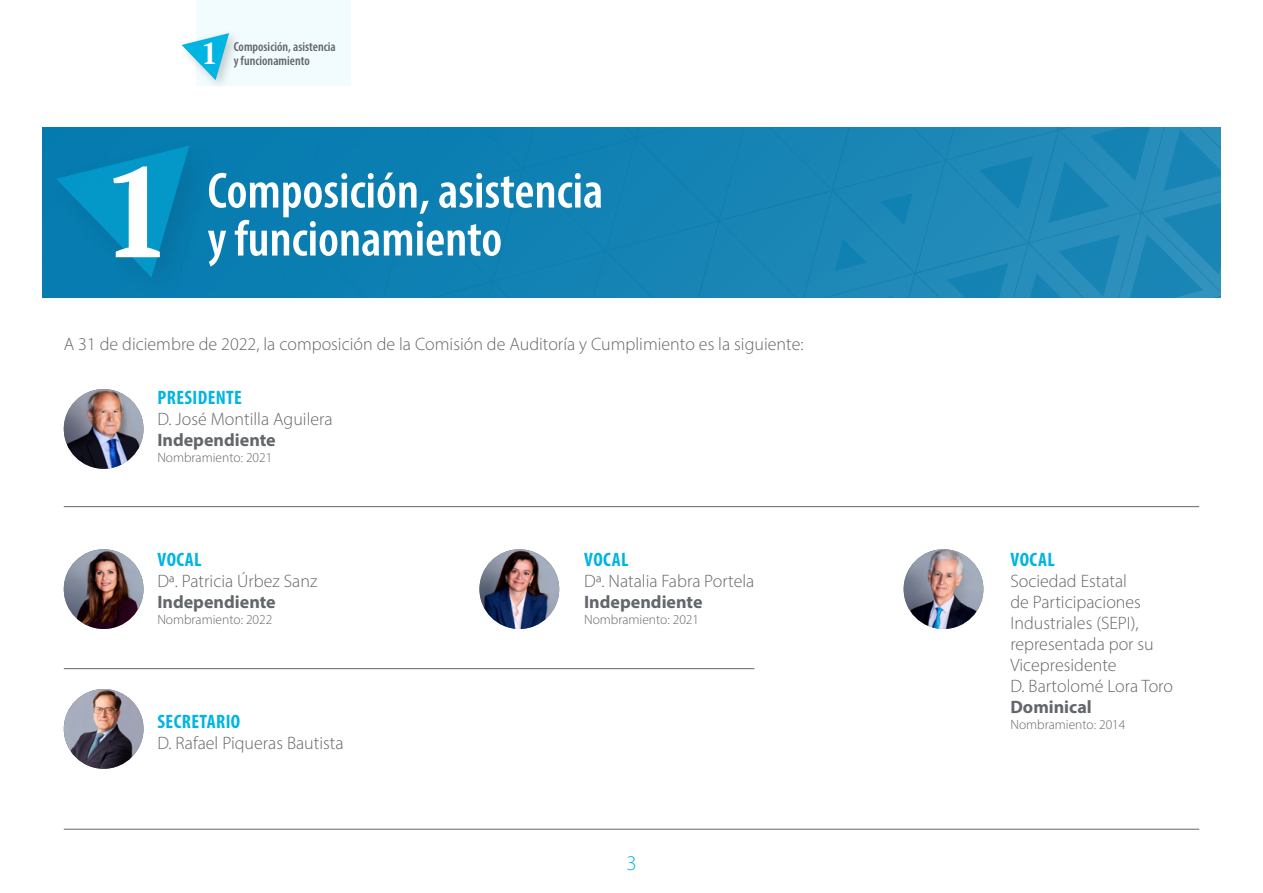
<style>
.page{position:relative;width:1263px;height:893px;background:#fff}
.page>*{position:absolute;margin:0;border:0;box-sizing:border-box;transform-origin:0 0}
.t1{font:700 127.5px "PT Serif";color:#fff}
.t2{font:600 condensed 51px "Myriad Pro";color:#fff}
.t3{font:700 30px "PT Serif";color:#fff}
.t4{font:300 21px "Myriad Pro";color:#00b5e2}
.t5{font:700 condensed 19.5px "Myriad Pro";letter-spacing:.02em;color:#00b5e2}
.t6{font:300 18px/21px "Myriad Pro";color:#63666a}
.t7{font:700 18px "Myriad Pro";color:#63666a}
.t8{font:300 13.5px "Myriad Pro";color:#63666a}
.t9{font:600 condensed 13.2px "Myriad Pro";color:#63666a}
</style>
<div class="page">
<hr style="left:64px;top:829px;width:1135px;height:1px;background:#63666a">
<hr style="left:64px;top:506px;width:1135px;height:1px;background:#63666a">
<hr style="left:64px;top:668px;width:690px;height:1px;background:#63666a">
<svg style="left:43px;top:128px;width:1177px;height:170px;background:#1383b4"></svg>
<div style="left:196px;top:0;width:154px;height:86px;background:#f2fbfd"></div>
<div style="left:177px;top:28px;width:65px;height:64px;background:#000;opacity:.2"></div>
<svg style="left:182px;top:33px;width:47px;height:47px"></svg>
<img style="left:64px;top:389px;width:80px;height:80px;border-radius:40px">
<img style="left:64px;top:549px;width:80px;height:80px;border-radius:40px">
<img style="left:479px;top:549px;width:80px;height:80px;border-radius:40px">
<img style="left:904px;top:549px;width:79px;height:80px;border-radius:40px">
<img style="left:64px;top:689px;width:80px;height:80px;border-radius:40px">
<h1 class="t1" style="left:100px;top:129px;width:74px">1</h1>
<h3 class="t3" style="left:201px;top:33px;width:18px">1</h3>
<p class="t9" style="left:234px;top:39px;width:104px">Composición, asistencia</p>
<p class="t9" style="left:234px;top:52px;width:78px">y funcionamiento</p>
<h2 class="t2" style="left:207px;top:159px;width:397px">Composición, asistencia</h2>
<h2 class="t2" style="left:207px;top:207px;width:296px">y funcionamiento</h2>
<p class="t6" style="left:64px;top:334px;width:741px">A 31 de diciembre de 2022, la composición de la Comisión de Auditoría y Cumplimiento es la siguiente:</p>
<p class="t5" style="left:158px;top:385px;width:86px">PRESIDENTE</p>
<p class="t6" style="left:157px;top:408px;width:177px">D. José Montilla Aguilera</p>
<p class="t7" style="left:157px;top:428px;width:120px">Independiente</p>
<p class="t8" style="left:157px;top:450px;width:117px">Nombramiento: 2021</p>
<p class="t5" style="left:158px;top:547px;width:46px">VOCAL</p>
<p class="t6" style="left:157px;top:570px;width:161px">Dª. Patricia Úrbez Sanz</p>
<p class="t7" style="left:157px;top:590px;width:120px">Independiente</p>
<p class="t8" style="left:157px;top:612px;width:117px">Nombramiento: 2022</p>
<p class="t5" style="left:584px;top:547px;width:46px">VOCAL</p>
<p class="t6" style="left:584px;top:570px;width:172px">Dª. Natalia Fabra Portela</p>
<p class="t7" style="left:584px;top:590px;width:120px">Independiente</p>
<p class="t8" style="left:584px;top:612px;width:117px">Nombramiento: 2021</p>
<p class="t5" style="left:1011px;top:547px;width:46px">VOCAL</p>
<p class="t6" style="left:1010px;top:570px;width:164px">Sociedad Estatal<br>de Participaciones<br>Industriales (SEPI), representada por su<br>Vicepresidente<br>D. Bartolomé Lora Toro</p>
<p class="t7" style="left:1010px;top:695px;width:83px">Dominical</p>
<p class="t5" style="left:158px;top:709px;width:84px">SECRETARIO</p>
<p class="t8" style="left:1010px;top:717px;width:117px">Nombramiento: 2014</p>
<p class="t6" style="left:157px;top:732px;width:188px">D. Rafael Piqueras Bautista</p>
<p class="t4" style="left:626px;top:851px;width:12px">3</p>
</div>
